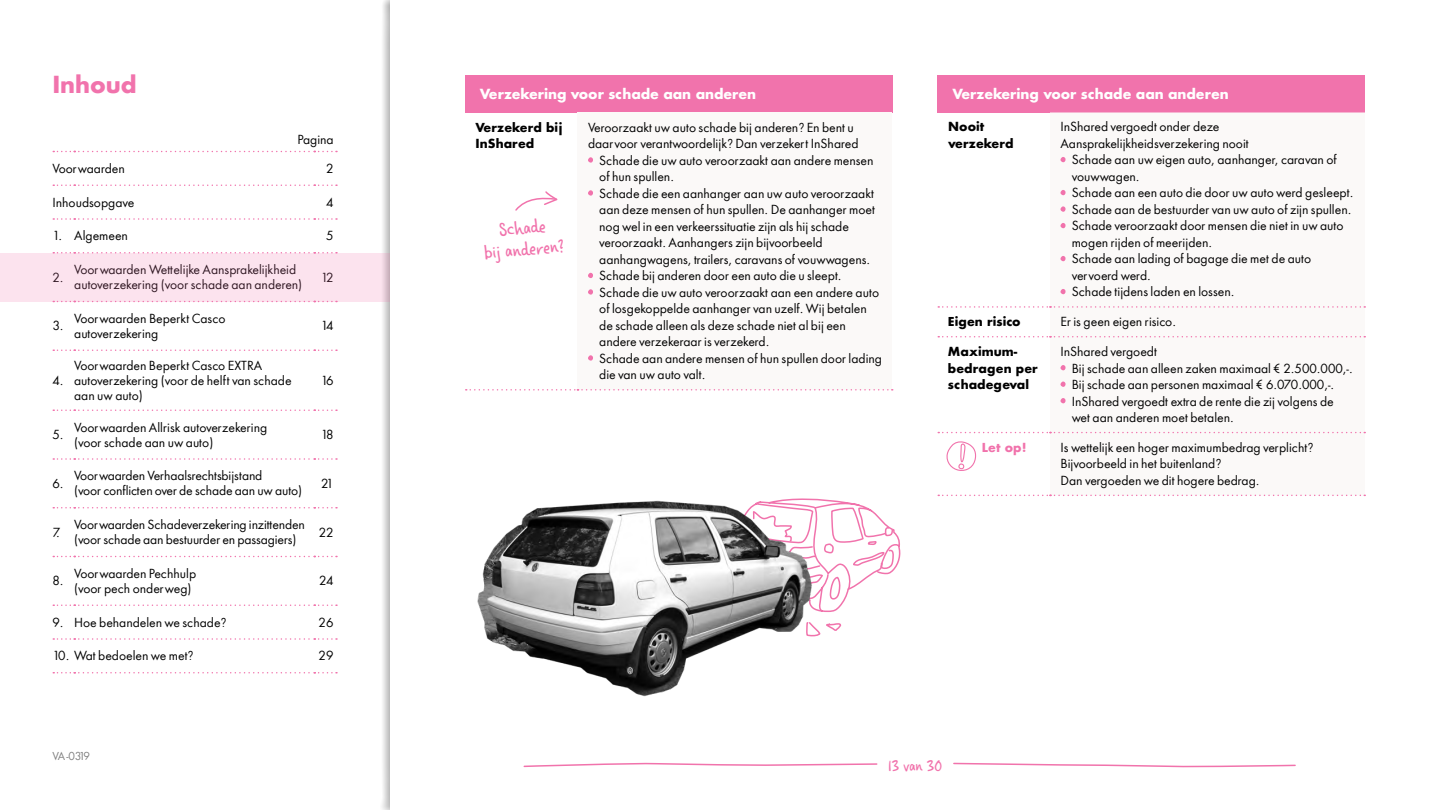
<style>
.page{position:relative;width:1440px;height:810px;background:#fff}
.page>*{position:absolute;margin:0;border:0;box-sizing:border-box;transform-origin:0 0}
.t1{font:700 22.5px "In Shared Sans";letter-spacing:-.01em;color:#f173ac}
.t2{font:19.5px/21.8px "Casino Hand";color:#f173ac;text-align:center}
.t3{font:16.5px "Casino Hand";letter-spacing:-.015em;color:#f173ac}
.t4{font:700 13.5px "In Shared Sans";letter-spacing:-.01em;color:#fff}
.t5{font:12px/15px "In Shared Sans";color:#000}
.t6{font:700 12px/16.5px "In Shared Sans";color:#000}
.t7{font:700 12px "In Shared Sans";color:#f173ac}
.t8{font:10.5px "In Shared Sans";letter-spacing:-.15em;color:#808080}
</style>
<div class="page">
<svg style="left:53px;top:151px;width:284px;height:1px"></svg>
<svg style="left:53px;top:184px;width:284px;height:2px"></svg>
<svg style="left:53px;top:218px;width:284px;height:2px"></svg>
<svg style="left:53px;top:252px;width:284px;height:1px"></svg>
<svg style="left:53px;top:350px;width:284px;height:1px"></svg>
<svg style="left:53px;top:410px;width:284px;height:1px"></svg>
<svg style="left:53px;top:458px;width:284px;height:2px"></svg>
<svg style="left:53px;top:507px;width:284px;height:1px"></svg>
<svg style="left:53px;top:556px;width:284px;height:1px"></svg>
<svg style="left:53px;top:604px;width:284px;height:2px"></svg>
<svg style="left:53px;top:638px;width:284px;height:2px"></svg>
<svg style="left:53px;top:672px;width:284px;height:2px"></svg>
<svg style="left:523px;top:763px;width:355px;height:5px"></svg>
<svg style="left:953px;top:762px;width:343px;height:5px"></svg>
<div style="left:465px;top:75px;width:427px;height:37px;background:#f173ac"></div>
<div style="left:578px;top:112px;width:314px;height:278px;background:#fbf9f8"></div>
<svg style="left:466px;top:389px;width:427px;height:2px"></svg>
<svg style="left:588px;top:157px;width:5px;height:6px"></svg>
<svg style="left:588px;top:190px;width:5px;height:6px"></svg>
<svg style="left:588px;top:273px;width:5px;height:5px"></svg>
<svg style="left:588px;top:289px;width:5px;height:6px"></svg>
<svg style="left:588px;top:355px;width:5px;height:6px"></svg>
<div style="left:938px;top:75px;width:427px;height:37px;background:#f173ac"></div>
<svg style="left:1050px;top:112px;width:315px;height:383px"></svg>
<svg style="left:938px;top:306px;width:427px;height:2px"></svg>
<svg style="left:938px;top:336px;width:427px;height:1px"></svg>
<svg style="left:938px;top:432px;width:427px;height:1px"></svg>
<svg style="left:938px;top:495px;width:427px;height:1px"></svg>
<svg style="left:1061px;top:157px;width:5px;height:5px"></svg>
<svg style="left:1061px;top:190px;width:5px;height:5px"></svg>
<svg style="left:1061px;top:206px;width:5px;height:6px"></svg>
<svg style="left:1061px;top:223px;width:5px;height:5px"></svg>
<svg style="left:1061px;top:256px;width:5px;height:5px"></svg>
<svg style="left:1061px;top:289px;width:5px;height:5px"></svg>
<svg style="left:1061px;top:365px;width:5px;height:5px"></svg>
<svg style="left:1061px;top:382px;width:5px;height:5px"></svg>
<svg style="left:1061px;top:398px;width:5px;height:5px"></svg>
<svg style="left:946px;top:441px;width:31px;height:30px"></svg>
<svg style="left:515px;top:191px;width:43px;height:20px"></svg>
<img style="left:477px;top:500px;width:247px;height:197px">
<svg style="left:724px;top:498px;width:177px;height:145px"></svg>
<div style="left:0;top:253px;width:390px;height:49px;background:#fce3ee"></div>
<h1 class="t1" style="left:52px;top:69px;width:86px">Inhoud</h1>
<p class="t5" style="left:298px;top:132px;width:38px">Pagina</p>
<p class="t5" style="left:52px;top:161px;width:74px">Voorwaarden</p>
<p class="t5" style="left:326px;top:161px;width:9px">2</p>
<p class="t5" style="left:52px;top:195px;width:84px">Inhoudsopgave</p>
<p class="t5" style="left:326px;top:195px;width:9px">4</p>
<p class="t5" style="left:52px;top:228px;width:77px">1. Algemeen</p>
<p class="t5" style="left:326px;top:228px;width:9px">5</p>
<p class="t5" style="left:52px;top:270px;width:13px">2.</p>
<p class="t5" style="left:74px;top:262px;width:230px">Voorwaarden Wettelijke Aansprakelijkheid autoverzekering (voor schade aan anderen)</p>
<p class="t5" style="left:321px;top:270px;width:14px">12</p>
<p class="t5" style="left:52px;top:318px;width:13px">3.</p>
<p class="t5" style="left:74px;top:311px;width:153px">Voorwaarden Beperkt Casco autoverzekering</p>
<p class="t5" style="left:321px;top:318px;width:14px">14</p>
<p class="t5" style="left:52px;top:373px;width:13px">4.</p>
<p class="t5" style="left:74px;top:358px;width:219px">Voorwaarden Beperkt Casco EXTRA autoverzekering (voor de helft van schade aan uw auto)</p>
<p class="t5" style="left:321px;top:373px;width:14px">16</p>
<p class="t5" style="left:52px;top:427px;width:13px">5.</p>
<p class="t5" style="left:74px;top:420px;width:195px">Voorwaarden Allrisk autoverzekering (voor schade aan uw auto)</p>
<p class="t5" style="left:321px;top:427px;width:14px">18</p>
<p class="t5" style="left:52px;top:476px;width:13px">6.</p>
<p class="t5" style="left:74px;top:468px;width:229px">Voorwaarden Verhaalsrechtsbijstand<br>(voor conflicten over de schade aan uw auto)</p>
<p class="t5" style="left:321px;top:476px;width:14px">21</p>
<p class="t5" style="left:52px;top:525px;width:9px">7.</p>
<p class="t5" style="left:74px;top:517px;width:232px">Voorwaarden Schadeverzekering inzittenden (voor schade aan bestuurder en passagiers)</p>
<p class="t5" style="left:319px;top:525px;width:16px">22</p>
<p class="t5" style="left:52px;top:573px;width:13px">8.</p>
<p class="t5" style="left:74px;top:566px;width:124px">Voorwaarden Pechhulp (voor pech onderweg)</p>
<p class="t5" style="left:319px;top:573px;width:16px">24</p>
<p class="t5" style="left:52px;top:615px;width:176px">9. Hoe behandelen we schade?</p>
<p class="t5" style="left:319px;top:615px;width:16px">26</p>
<p class="t5" style="left:52px;top:648px;width:143px">10. Wat bedoelen we met?</p>
<p class="t5" style="left:319px;top:648px;width:16px">29</p>
<p class="t8" style="left:52px;top:749px;width:39px">VA -0319</p>
<p class="t4" style="left:480px;top:84px;width:278px">Verzekering voor schade aan anderen</p>
<p class="t6" style="left:476px;top:119px;width:89px">Verzekerd bij<br>InShared</p>
<p class="t5" style="left:588px;top:120px;width:267px">Veroorzaakt uw auto schade bij anderen? En bent u</p>
<p class="t5" style="left:588px;top:136px;width:272px">daarvoor verantwoordelijk? Dan verzekert InShared</p>
<p class="t5" style="left:599px;top:153px;width:276px">Schade die uw auto veroorzaakt aan andere mensen</p>
<p class="t5" style="left:599px;top:169px;width:76px">of hun spullen.</p>
<p class="t5" style="left:599px;top:186px;width:276px">Schade die een aanhanger aan uw auto veroorzaakt</p>
<p class="t5" style="left:599px;top:202px;width:277px">aan deze mensen of hun spullen. De aanhanger moet</p>
<p class="t5" style="left:599px;top:219px;width:251px">nog wel in een verkeerssituatie zijn als hij schade</p>
<p class="t5" style="left:599px;top:235px;width:225px">veroorzaakt. Aanhangers zijn bijvoorbeeld</p>
<p class="t5" style="left:599px;top:252px;width:273px">aanhangwagens, trailers, caravans of vouwwagens.</p>
<p class="t5" style="left:599px;top:268px;width:244px">Schade bij anderen door een auto die u sleept.</p>
<p class="t5" style="left:599px;top:285px;width:281px">Schade die uw auto veroorzaakt aan een andere auto</p>
<p class="t5" style="left:599px;top:301px;width:269px">of losgekoppelde aanhanger van uzelf. Wij betalen</p>
<p class="t5" style="left:599px;top:318px;width:248px">de schade alleen als deze schade niet al bij een</p>
<p class="t5" style="left:599px;top:334px;width:172px">andere verzekeraar is verzekerd.</p>
<p class="t5" style="left:599px;top:351px;width:284px">Schade aan andere mensen of hun spullen door lading</p>
<p class="t5" style="left:599px;top:367px;width:108px">die van uw auto valt.</p>
<h2 class="t2" style="left:482px;top:221px;width:82px;rotate:-5deg">Schade<br>bij anderen?</h2>
<p class="t4" style="left:952px;top:84px;width:278px">Verzekering voor schade aan anderen</p>
<p class="t6" style="left:948px;top:119px;width:67px">Nooit verzekerd</p>
<p class="t5" style="left:1060px;top:120px;width:161px">InShared vergoedt onder deze</p>
<p class="t5" style="left:1060px;top:136px;width:190px">Aansprakelijkheidsverzekering nooit</p>
<p class="t5" style="left:1072px;top:153px;width:267px">Schade aan uw eigen auto, aanhanger, caravan of</p>
<p class="t5" style="left:1072px;top:169px;width:69px">vouwwagen.</p>
<p class="t5" style="left:1072px;top:186px;width:283px">Schade aan een auto die door uw auto werd gesleept.</p>
<p class="t5" style="left:1072px;top:202px;width:281px">Schade aan de bestuurder van uw auto of zijn spullen.</p>
<p class="t5" style="left:1072px;top:219px;width:273px">Schade veroorzaakt door mensen die niet in uw auto</p>
<p class="t5" style="left:1072px;top:235px;width:142px">mogen rijden of meerijden.</p>
<p class="t5" style="left:1072px;top:252px;width:241px">Schade aan lading of bagage die met de auto</p>
<p class="t5" style="left:1072px;top:268px;width:81px">vervoerd werd.</p>
<p class="t5" style="left:1072px;top:285px;width:164px">Schade tijdens laden en lossen.</p>
<p class="t6" style="left:948px;top:313px;width:74px">Eigen risico</p>
<p class="t5" style="left:1060px;top:314px;width:117px">Er is geen eigen risico.</p>
<p class="t6" style="left:948px;top:343px;width:91px">Maximum&shy;bedragen per schadegeval</p>
<p class="t5" style="left:1072px;top:343px;width:283px;line-height:16.5px;text-indent:-11px">InShared vergoedt<br>Bij schade aan alleen zaken maximaal € 2.500.000,-.<br>Bij schade aan personen maximaal € 6.070.000,-.<br>InShared vergoedt extra de rente die zij volgens de wet aan anderen moet betalen.</p>
<p class="t7" style="left:982px;top:439px;width:46px">Let op!</p>
<p class="t5" style="left:1060px;top:439px;width:254px;line-height:16.5px">Is wettelijk een hoger maximumbedrag verplicht?<br>Bijvoorbeeld in het buitenland?<br>Dan vergoeden we dit hogere bedrag.</p>
<h3 class="t3" style="left:888px;top:756px;width:56px">13 van 30</h3>
</div>
